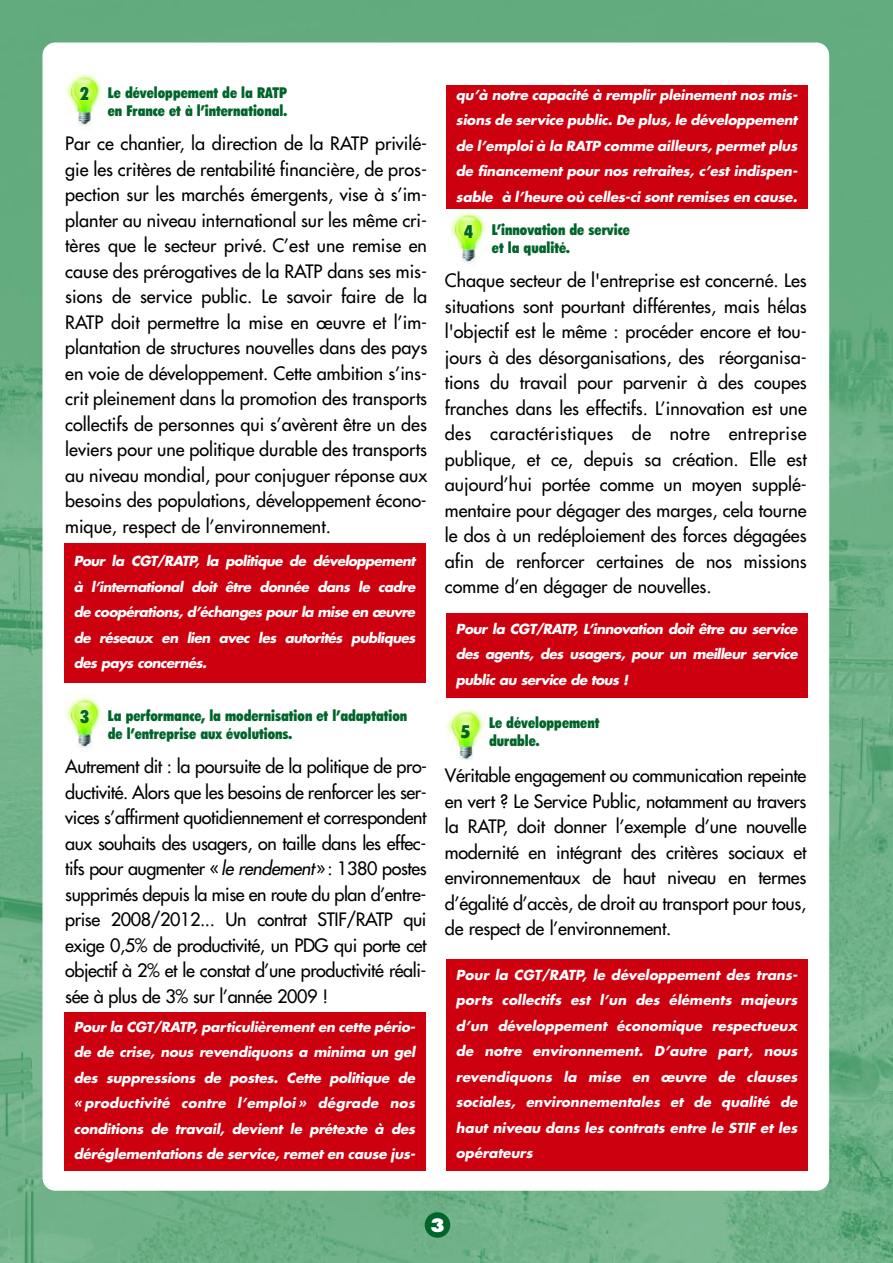
<style>
.page{position:relative;width:893px;height:1263px;background:#fff}
.page>*{position:absolute;margin:0;border:0;box-sizing:border-box;transform-origin:0 0}
.t1{font:18px/25.5px "Futura";color:#000;text-align:justify}
.t2{font:900 condensed 18px "Futura BT";color:#01652a}
.t3{font:800 18px "Futura";color:#fff}
.t4{font:900 condensed 15px/18px "Futura BT";color:#01652a}
.t5{font:italic 700 13.5px/25.5px "Futura";letter-spacing:-.015em;color:#fff;text-align:justify}
.s1{font-style:italic}
</style>
<div class="page">
<img style="left:0;top:0;width:893px;height:1263px">
<div style="left:425px;top:1212px;width:25px;height:26px;background:#01652a;border-radius:50%"></div>
<div style="left:43px;top:43px;width:786px;height:1148px;background:#fff;border-radius:13px"></div>
<div style="left:446px;top:613px;width:361px;height:84px;background:#cc000f"></div>
<div style="left:446px;top:85px;width:361px;height:124px;background:#cc000f"></div>
<div style="left:446px;top:959px;width:361px;height:212px;background:#cc000f"></div>
<div style="left:64px;top:1013px;width:361px;height:158px;background:#cc000f"></div>
<div style="left:64px;top:543px;width:361px;height:140px;background:#cc000f"></div>
<img style="left:64px;top:72px;width:41px;height:54px">
<img style="left:64px;top:695px;width:41px;height:54px">
<img style="left:445px;top:710px;width:41px;height:50px">
<img style="left:448px;top:210px;width:41px;height:54px">
<p class="t4" style="left:108px;top:85px;width:181px">Le développement de la RATP en France et à l’international.</p>
<p class="t1" style="left:65px;top:132px;width:363px">Par ce chantier, la direction de la RATP privilé&shy;gie les critères de rentabilité financière, de pros&shy;pection sur les marchés émergents, vise à s’im&shy;planter au niveau international sur les même cri&shy;tères que le secteur privé. C’est une remise en cause des prérogatives de la RATP dans ses mis&shy;sions de service public. Le savoir faire de la RATP doit permettre la mise en œuvre et l’im&shy;plantation de structures nouvelles dans des pays en voie de développement. Cette ambition s’ins&shy;crit pleinement dans la promotion des transports collectifs de personnes qui s’avèrent être un des leviers pour une politique durable des transports au niveau mondial, pour conjuguer réponse aux besoins des populations, développement écono&shy;mique, respect de l’environnement.</p>
<p class="t2" style="left:80px;top:86px;width:10px">2</p>
<p class="t5" style="left:74px;top:549px;width:343px">Pour la CGT/RATP, la politique de développement à l’international doit être donnée dans le cadre de coopérations, d’échanges pour la mise en œuvre de réseaux en lien avec les autorités publiques des pays concernés.</p>
<p class="t4" style="left:108px;top:708px;width:301px">La performance, la modernisation et l’adaptation de l’entreprise aux évolutions.</p>
<p class="t1" style="left:65px;top:755px;width:363px">Autrement dit : la poursuite de la politique de pro&shy;ductivité. Alors que les besoins de renforcer les ser&shy;vices s’affirment quotidiennement et correspondent aux souhaits des usagers, on taille dans les effec&shy;tifs pour augmenter «<span class="s1">le rendement</span>»: 1380 postes supprimés depuis la mise en route du plan d’entre&shy;prise 2008/2012... Un contrat STIF/RATP qui exige 0,5% de productivité, un PDG qui porte cet objectif à 2% et le constat d’une productivité réali&shy;sée à plus de 3% sur l’année 2009 !</p>
<p class="t2" style="left:80px;top:709px;width:10px">3</p>
<p class="t5" style="left:74px;top:1015px;width:343px">Pour la CGT/RATP, particulièrement en cette pério&shy;de de crise, nous revendiquons a minima un gel des suppressions de postes. Cette politique de « productivité contre l’emploi » dégrade nos conditions de travail, devient le prétexte à des déréglementations de service, remet en cause jus-</p>
<p class="t5" style="left:456px;top:83px;width:343px">qu’à notre capacité à remplir pleinement nos mis&shy;sions de service public. De plus, le développement de l’emploi à la RATP comme ailleurs, permet plus de financement pour nos retraites, c’est indispen&shy;sable à l’heure où celles-ci sont remises en cause.</p>
<p class="t4" style="left:492px;top:222px;width:139px">L’innovation de service et la qualité.</p>
<p class="t1" style="left:445px;top:269px;width:363px">Chaque secteur de l'entreprise est concerné. Les situations sont pourtant différentes, mais hélas l'objectif est le même : procéder encore et tou&shy;jours à des désorganisations, des réorganisa&shy;tions du travail pour parvenir à des coupes franches dans les effectifs. L’innovation est une des caractéristiques de notre entreprise publique, et ce, depuis sa création. Elle est aujourd’hui portée comme un moyen supplé&shy;mentaire pour dégager des marges, cela tourne le dos à un redéploiement des forces dégagées afin de renforcer certaines de nos missions comme d’en dégager de nouvelles.</p>
<p class="t2" style="left:464px;top:223px;width:10px">4</p>
<p class="t5" style="left:456px;top:617px;width:343px">Pour la CGT/RATP, L’innovation doit être au service des agents, des usagers, pour un meilleur service public au service de tous !</p>
<p class="t4" style="left:489px;top:714px;width:112px">Le développement durable.</p>
<p class="t1" style="left:445px;top:764px;width:363px">Véritable engagement ou communication repeinte en vert ? Le Service Public, notamment au travers la RATP, doit donner l’exemple d’une nouvelle modernité en intégrant des critères sociaux et environnementaux de haut niveau en termes d’égalité d’accès, de droit au transport pour tous, de respect de l’environnement.</p>
<p class="t2" style="left:461px;top:724px;width:10px">5</p>
<p class="t5" style="left:456px;top:963px;width:343px">Pour la CGT/RATP, le développement des trans&shy;ports collectifs est l’un des éléments majeurs d’un développement économique respectueux de notre environnement. D’autre part, nous revendiquons la mise en œuvre de clauses sociales, environnementales et de qualité de haut niveau dans les contrats entre le STIF et les opérateurs</p>
<p class="t3" style="left:430px;top:1217px;width:16px">3</p>
</div>
